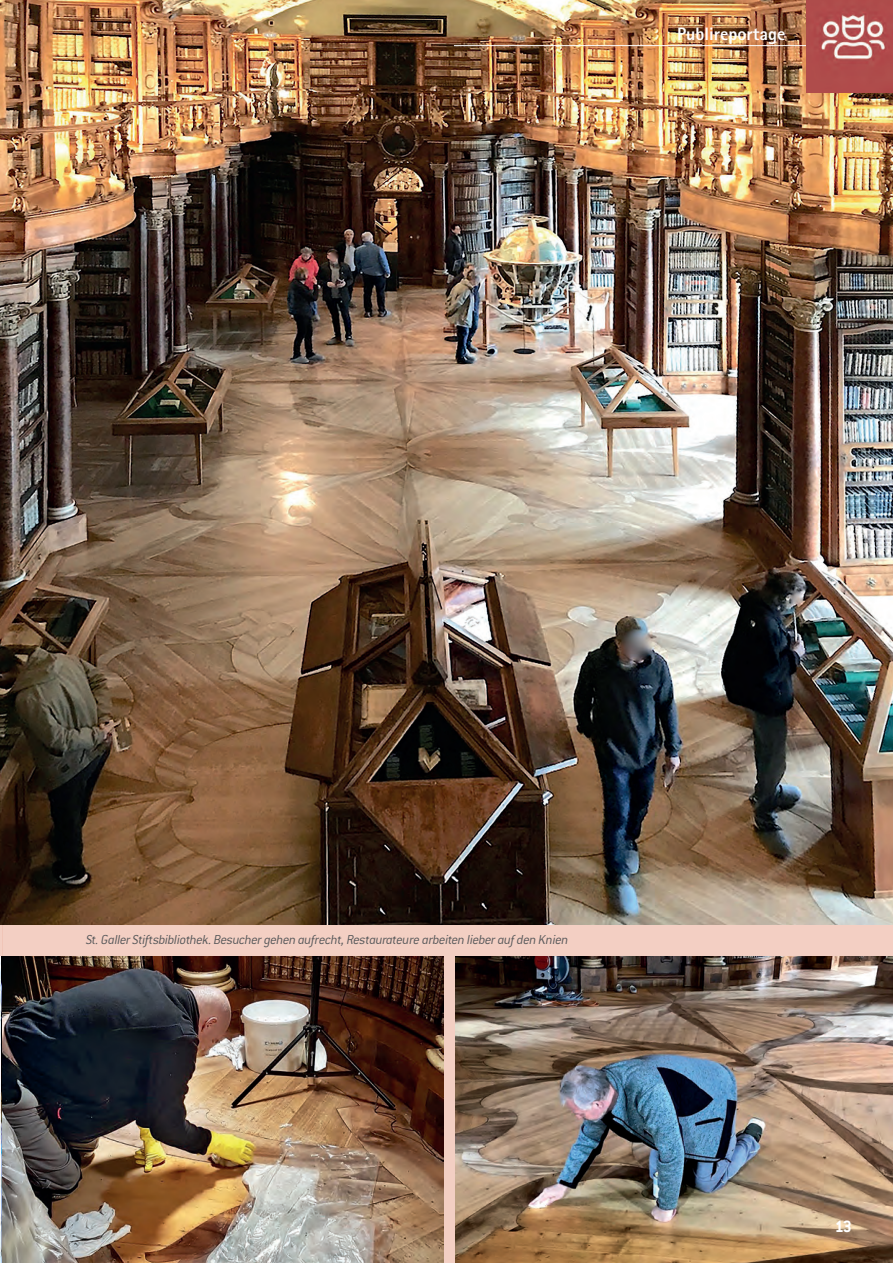
<style>
.page{position:relative;width:893px;height:1263px;background:#fff}
.page>*{position:absolute;margin:0;border:0;box-sizing:border-box;transform-origin:0 0}
.t1{font:800 18px "Rotis Sans Serif";color:#fff}
.t2{font:700 18px "Conduit ITC";color:#fff}
.t3{font:italic 300 14.25px "Conduit ITC";letter-spacing:-.025em;color:#57585a}
</style>
<div class="page">
<img style="left:0;top:925px;width:2px;height:32px">
<img style="left:2px;top:925px;width:891px;height:338px">
<img style="left:0;top:0;width:893px;height:925px">
<img style="left:455px;top:957px;width:438px;height:306px">
<hr style="left:454px;top:45px;width:439px;height:1px;background:#fff">
<img style="left:807px;top:0;width:86px;height:92px">
<p class="t1" style="left:677px;top:22px;width:110px">Publireportage</p>
<p class="t3" style="left:86px;top:932px;width:484px">St. Galler Stiftsbibliothek. Besucher gehen aufrecht, Restaurateure arbeiten lieber auf den Knien</p>
<p class="t2" style="left:835px;top:1215px;width:18px">13</p>
</div>
